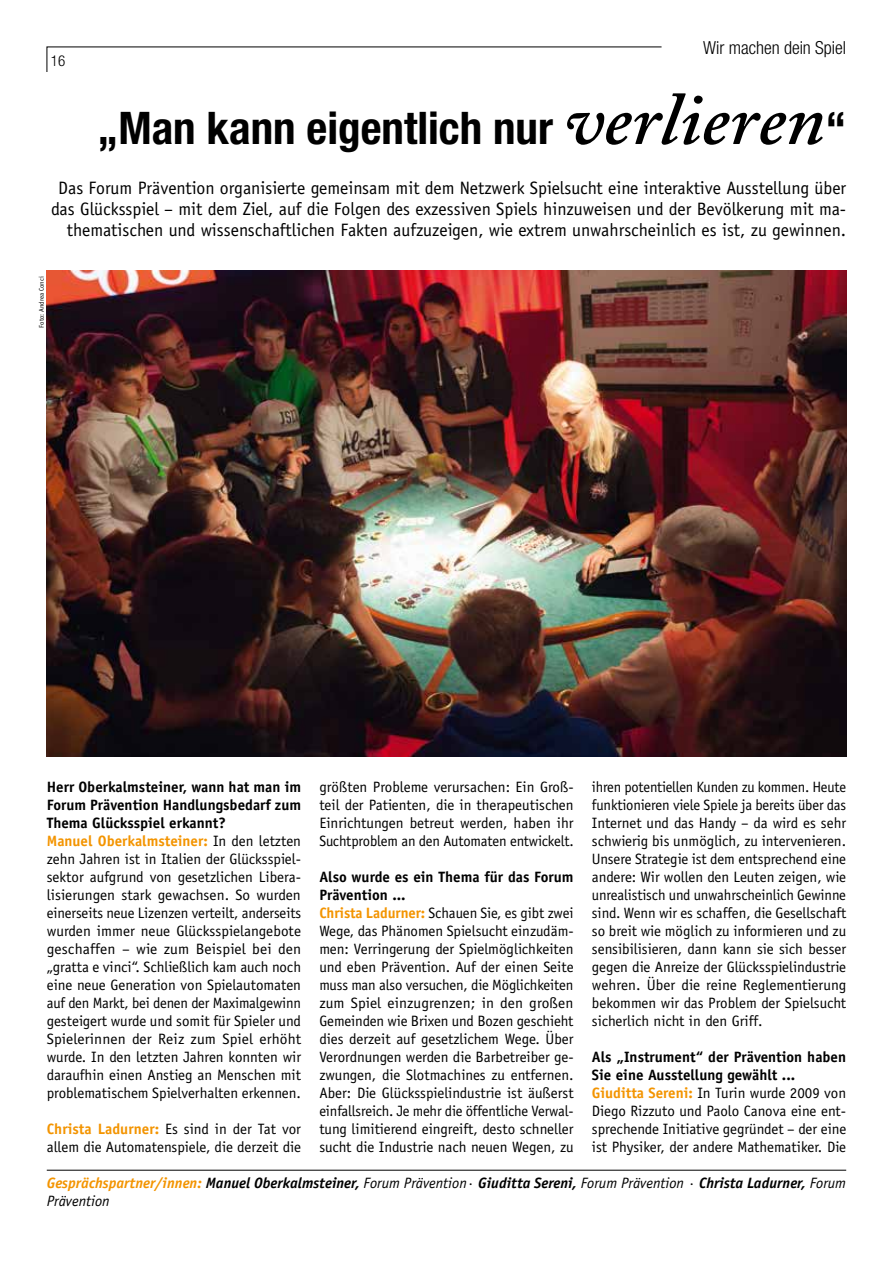
<style>
.page{position:relative;width:893px;height:1263px;background:#fff}
.page>*{position:absolute;margin:0;border:0;box-sizing:border-box;transform-origin:0 0}
.t1{font:700 condensed 45px "Helvetica Neue";color:#000}
.t2{font:18px/21px "Officina Sans";color:#000;text-align:right}
.t3{font:300 condensed 18px "Helvetica Neue";color:#000}
.t4{font:15px/18px "Officina Sans";color:#000}
.t5{font:15px/18px "Officina Sans";color:#000;text-align:justify;scale:.96 1}
.t6{font:italic 700 15px/18px "Officina Sans";color:#000}
.t7{font:300 condensed 15px "Helvetica Neue";color:#000}
.t8{font:6.75px "Officina Sans";color:#000}
.s1{font-family:"Adobe Caslon Pro";font-weight:600;font-style:italic;font-stretch:normal;font-size:75px}
.s2{font-weight:700}
.s3{font-weight:700;color:#f39400}
.s4{color:#f39400}
.s5{font-weight:400}
</style>
<div class="page">
<hr style="left:47px;top:1170px;width:799px;height:1px;background:#000">
<img style="left:47px;top:270px;width:799px;height:486px">
<svg style="left:47px;top:47px;width:615px;height:25px"></svg>
<p class="t7" style="left:51px;top:52px;width:16px">16</p>
<p class="t3" style="left:703px;top:37px;width:145px">Wir machen dein Spiel</p>
<h1 class="t1" style="left:98px;top:101px;width:750px">„Man kann eigentlich nur <span class="s1">verlieren</span>“</h1>
<p class="t2" style="left:51px;top:177px;width:797px">Das Forum Prävention organisierte gemeinsam mit dem Netzwerk Spielsucht eine interaktive Ausstellung über das Glücksspiel – mit dem Ziel, auf die Folgen des exzessiven Spiels hinzuweisen und der Bevölkerung mit ma&shy;thematischen und wissenschaftlichen Fakten aufzuzeigen, wie extrem unwahrscheinlich es ist, zu gewinnen.</p>
<p class="t8" style="left:38px;top:328px;width:53px;rotate:-90deg">Foto: Andrea Conci</p>
<p class="t4" style="left:47px;top:778px;width:256px"><span class="s2">Herr Oberkalmsteiner, wann hat man im Forum Prävention Handlungsbedarf zum Thema Glücksspiel erkannt?<br></span><span class="s3">Manuel Oberkalmsteiner:</span> In den letzten zehn Jahren ist in Italien der Glücksspiel&shy;sektor aufgrund von gesetzlichen Libera&shy;lisierungen stark gewachsen. So wurden einerseits neue Lizenzen verteilt, anderseits wurden immer neue Glücksspielangebote geschaffen – wie zum Beispiel bei den „gratta e vinci“. Schließlich kam auch noch eine neue Generation von Spielautomaten auf den Markt, bei denen der Maximalgewinn gesteigert wurde und somit für Spieler und Spielerinnen der Reiz zum Spiel erhöht wurde. In den letzten Jahren konnten wir daraufhin einen Anstieg an Menschen mit problematischem Spielverhalten erkennen.</p>
<p class="t4" style="left:47px;top:1120px;width:256px"><span class="s3">Christa Ladurner:</span> Es sind in der Tat vor allem die Automatenspiele, die derzeit die</p>
<p class="t4" style="left:319px;top:778px;width:256px;text-align:justify">größten Probleme verursachen: Ein Groß&shy;teil der Patienten, die in therapeutischen Einrichtungen betreut werden, haben ihr Suchtproblem an den Automaten entwickelt.</p>
<p class="t4" style="left:319px;top:868px;width:256px"><span class="s2">Also wurde es ein Thema für das Forum Prävention ...<br></span><span class="s3">Christa Ladurner:</span> Schauen Sie, es gibt zwei Wege, das Phänomen Spielsucht einzudäm&shy;men: Verringerung der Spielmöglichkeiten und eben Prävention. Auf der einen Seite muss man also versuchen, die Möglichkeiten zum Spiel einzugrenzen; in den großen Gemeinden wie Brixen und Bozen geschieht dies derzeit auf gesetzlichem Wege. Über Verordnungen werden die Barbetreiber ge&shy;zwungen, die Slotmachines zu entfernen.<br>Aber: Die Glücksspielindustrie ist äußerst einfallsreich. Je mehr die öffentliche Verwal&shy;tung limitierend eingreift, desto schneller sucht die Industrie nach neuen Wegen, zu</p>
<p class="t5" style="left:592px;top:778px;width:266px">ihren potentiellen Kunden zu kommen. Heute funktionieren viele Spiele ja bereits über das Internet und das Handy – da wird es sehr schwierig bis unmöglich, zu intervenieren.<br>Unsere Strategie ist dem entsprechend eine andere: Wir wollen den Leuten zeigen, wie unrealistisch und unwahrscheinlich Gewinne sind. Wenn wir es schaffen, die Gesellschaft so breit wie möglich zu informieren und zu sensibilisieren, dann kann sie sich besser gegen die Anreize der Glücksspielindustrie wehren. Über die reine Reglementierung bekommen wir das Problem der Spielsucht sicherlich nicht in den Griff.</p>
<p class="t4" style="left:592px;top:1048px;width:256px"><span class="s2">Als „Instrument“ der Prävention haben Sie eine Ausstellung gewählt ...<br></span><span class="s3">Giuditta Sereni:</span> In Turin wurde 2009 von Diego Rizzuto und Paolo Canova eine ent&shy;sprechende Initiative gegründet – der eine ist Physiker, der andere Mathematiker. Die</p>
<p class="t6" style="left:47px;top:1174px;width:801px"><span class="s4">Gesprächspartner/innen:</span> Manuel Oberkalmsteiner, <span class="s5">Forum Prävention·</span> Giuditta Sereni, <span class="s5">Forum Prävention ·</span> Christa Ladurner, <span class="s5">Forum<br>Prävention</span></p>
</div>
